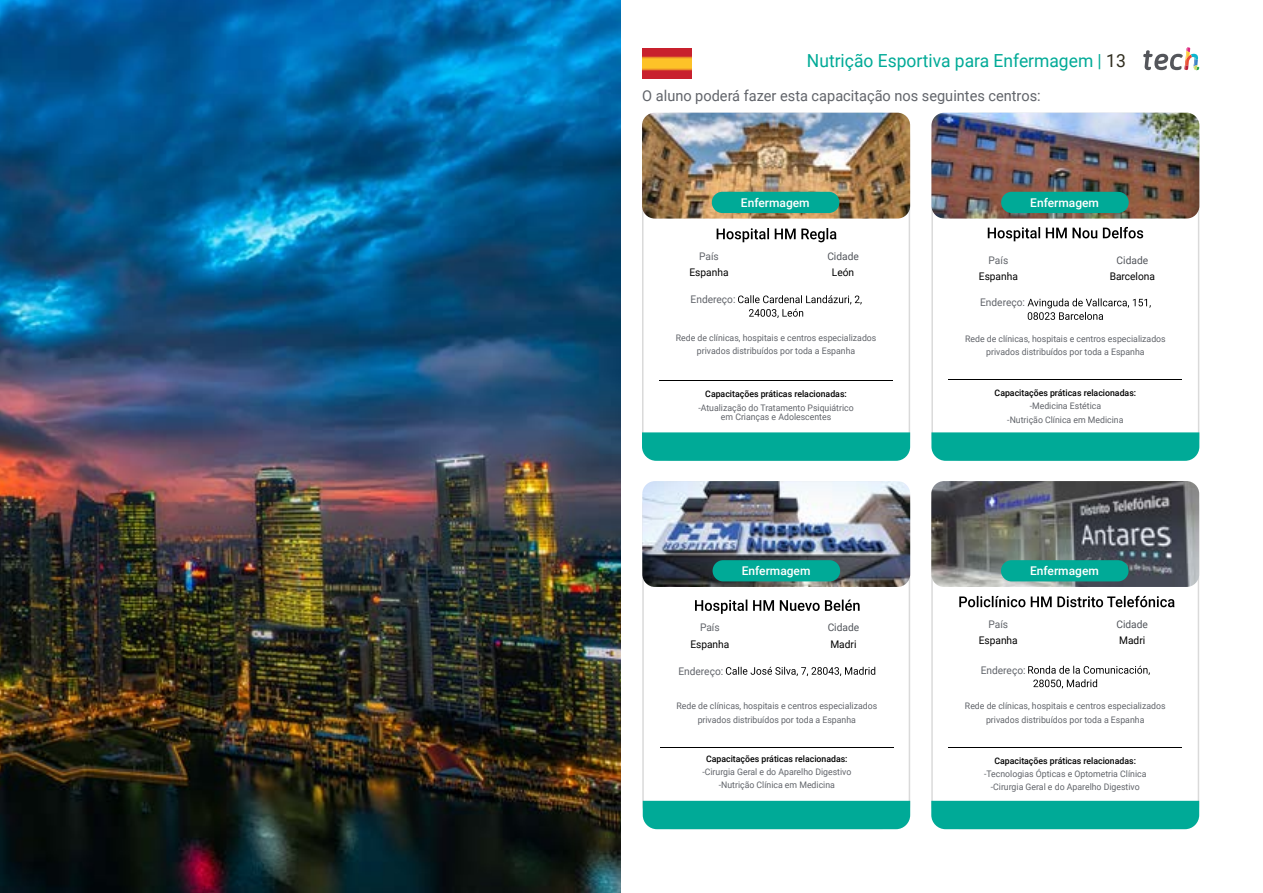
<style>
.page{position:relative;width:1263px;height:893px;background:#fff}
.page>*{position:absolute;margin:0;border:0;box-sizing:border-box;transform-origin:0 0}
.t1{font:18px "Roboto";color:#00aa97}
.t2{font:15px "Roboto";color:#61646a}
.t3{font:500 12px "Roboto";color:#fff}
.t4{font:10.5px "Roboto";color:#61646a}
.t5{font:10.5px "Roboto";color:#000}
.t6{font:10.5px "Roboto";color:#52555b}
.t7{font:9px/13.5px "Roboto";color:#61646a;text-align:center}
.t8{font:500 9px "Roboto";color:#000}
.s1{color:#312e20}
</style>
<div class="page">
<svg style="left:1143px;top:47px;width:56px;height:24px"></svg>
<img style="left:642px;top:49px;width:49px;height:30px">
<img style="left:0;top:0;width:621px;height:893px">
<svg style="left:642px;top:112px;width:269px;height:336px"></svg>
<img style="left:642px;top:113px;width:268px;height:106px">
<div style="left:712px;top:192px;width:127px;height:21px;background:#00aa97;border-radius:11px"></div>
<svg style="left:642px;top:432px;width:268px;height:29px;background:#07ac9a"></svg>
<hr style="left:659px;top:380px;width:234px;height:1px;background:#000">
<svg style="left:717px;top:228px;width:119px;height:14px"></svg>
<svg style="left:738px;top:295px;width:123px;height:23px"></svg>
<svg style="left:931px;top:112px;width:269px;height:338px"></svg>
<img style="left:931px;top:113px;width:268px;height:106px">
<div style="left:1001px;top:192px;width:128px;height:21px;background:#00aa97;border-radius:11px"></div>
<svg style="left:931px;top:432px;width:268px;height:29px;background:#08ac9a"></svg>
<hr style="left:948px;top:379px;width:234px;height:1px;background:#000">
<svg style="left:988px;top:227px;width:155px;height:14px"></svg>
<svg style="left:1027px;top:298px;width:124px;height:22px"></svg>
<svg style="left:642px;top:495px;width:269px;height:335px"></svg>
<img style="left:642px;top:481px;width:268px;height:106px">
<div style="left:712px;top:560px;width:128px;height:21px;background:#00aa97;border-radius:11px"></div>
<div style="left:643px;top:801px;width:267px;height:28px;background:#00aa97"></div>
<hr style="left:660px;top:747px;width:233px;height:1px;background:#000">
<svg style="left:695px;top:600px;width:165px;height:14px"></svg>
<svg style="left:726px;top:667px;width:149px;height:9px"></svg>
<svg style="left:931px;top:492px;width:269px;height:338px"></svg>
<img style="left:931px;top:481px;width:268px;height:106px">
<div style="left:1001px;top:560px;width:127px;height:21px;background:#00aa97;border-radius:11px"></div>
<div style="left:931px;top:801px;width:268px;height:28px;background:#00aa97"></div>
<hr style="left:948px;top:747px;width:234px;height:1px;background:#000">
<svg style="left:959px;top:596px;width:215px;height:11px"></svg>
<svg style="left:1028px;top:666px;width:122px;height:23px"></svg>
<h1 class="t1" style="left:807px;top:48px;width:320px">Nutrição Esportiva para Enfermagem | <span class="s1">13</span></h1>
<h2 class="t2" style="left:642px;top:86px;width:400px">O aluno poderá fazer esta capacitação nos seguintes centros:</h2>
<h3 class="t3" style="left:741px;top:194px;width:70px">Enfermagem</h3>
<h3 class="t3" style="left:1030px;top:194px;width:70px">Enfermagem</h3>
<p class="t4" style="left:699px;top:249px;width:21px">País</p>
<p class="t5" style="left:689px;top:265px;width:41px">Espanha</p>
<p class="t6" style="left:827px;top:249px;width:33px">Cidade</p>
<p class="t5" style="left:832px;top:265px;width:24px">León</p>
<p class="t4" style="left:988px;top:253px;width:21px">País</p>
<p class="t5" style="left:979px;top:269px;width:41px">Espanha</p>
<p class="t6" style="left:1116px;top:253px;width:33px">Cidade</p>
<p class="t5" style="left:1110px;top:269px;width:47px">Barcelona</p>
<p class="t4" style="left:691px;top:292px;width:46px">Endereço:</p>
<p class="t7" style="left:676px;top:331px;width:202px">Rede de clínicas, hospitais e centros especializados privados distribuídos por toda a Espanha</p>
<p class="t8" style="left:705px;top:388px;width:143px">Capacitações práticas relacionadas:</p>
<p class="t7" style="left:698px;top:403px;width:157px;line-height:9px">-Atualização do Tratamento Psiquiátrico em Crianças e Adolescentes</p>
<p class="t4" style="left:980px;top:295px;width:46px">Endereço:</p>
<p class="t7" style="left:965px;top:332px;width:202px">Rede de clínicas, hospitais e centros especializados privados distribuídos por toda a Espanha</p>
<p class="t8" style="left:995px;top:387px;width:143px">Capacitações práticas relacionadas:</p>
<p class="t7" style="left:1007px;top:399px;width:118px">-Medicina Estética<br>-Nutrição Clínica em Medicina</p>
<h3 class="t3" style="left:742px;top:563px;width:70px">Enfermagem</h3>
<h3 class="t3" style="left:1030px;top:563px;width:70px">Enfermagem</h3>
<p class="t4" style="left:700px;top:620px;width:21px">País</p>
<p class="t5" style="left:690px;top:637px;width:41px">Espanha</p>
<p class="t6" style="left:828px;top:620px;width:33px">Cidade</p>
<p class="t5" style="left:830px;top:637px;width:28px">Madri</p>
<p class="t4" style="left:988px;top:617px;width:21px">País</p>
<p class="t5" style="left:979px;top:633px;width:41px">Espanha</p>
<p class="t6" style="left:1116px;top:617px;width:33px">Cidade</p>
<p class="t5" style="left:1119px;top:633px;width:28px">Madri</p>
<p class="t4" style="left:678px;top:664px;width:46px">Endereço:</p>
<p class="t7" style="left:676px;top:699px;width:202px">Rede de clínicas, hospitais e centros especializados privados distribuídos por toda a Espanha</p>
<p class="t8" style="left:706px;top:752px;width:143px">Capacitações práticas relacionadas:</p>
<p class="t7" style="left:702px;top:765px;width:150px">-Cirurgia Geral e do Aparelho Digestivo -Nutrição Clínica em Medicina</p>
<p class="t4" style="left:981px;top:662px;width:46px">Endereço:</p>
<p class="t7" style="left:965px;top:699px;width:202px">Rede de clínicas, hospitais e centros especializados privados distribuídos por toda a Espanha</p>
<p class="t8" style="left:994px;top:754px;width:143px">Capacitações práticas relacionadas:</p>
<p class="t7" style="left:984px;top:767px;width:164px">-Tecnologias Ópticas e Optometria Clínica -Cirurgia Geral e do Aparelho Digestivo</p>
</div>
